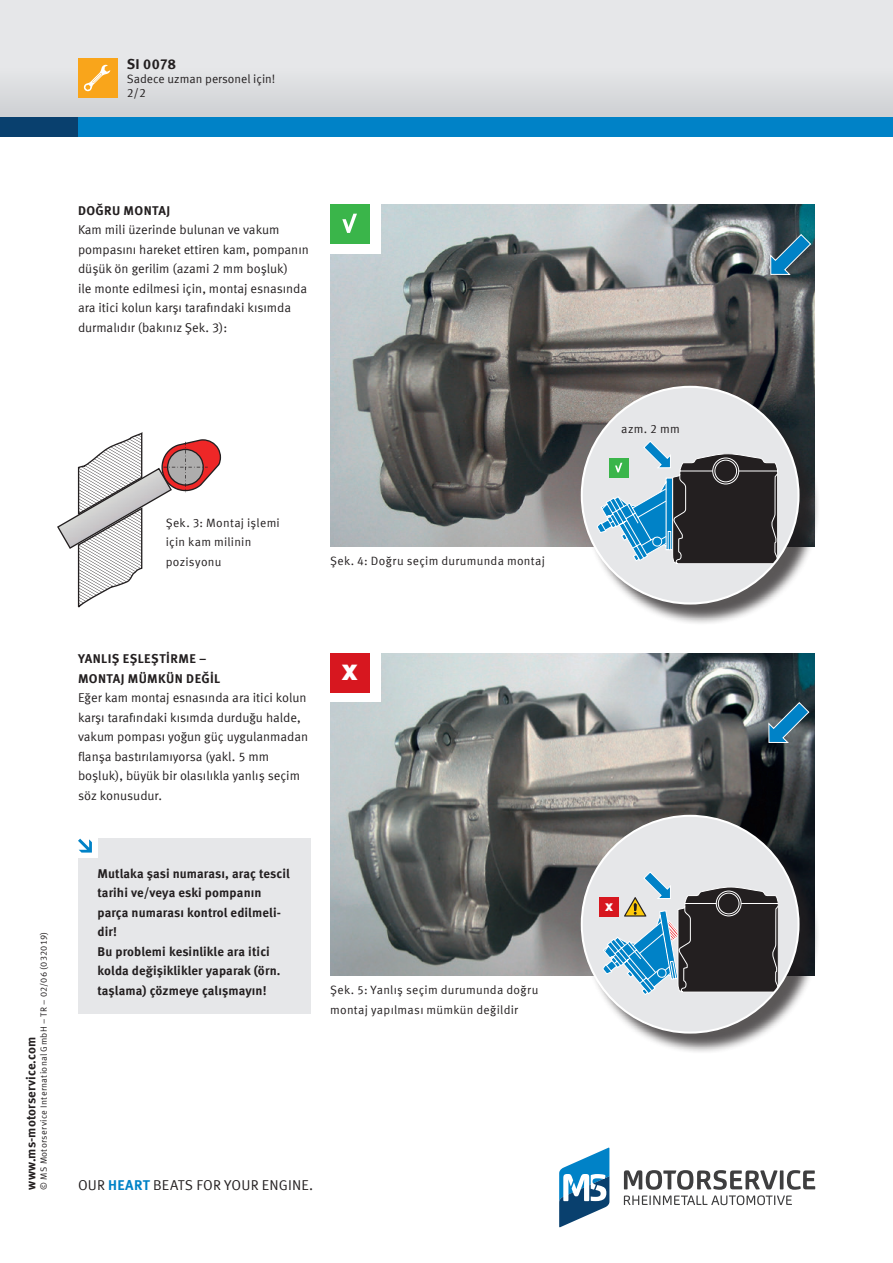
<style>
.page{position:relative;width:893px;height:1263px;background:#fff}
.page>*{position:absolute;margin:0;border:0;box-sizing:border-box;transform-origin:0 0}
.t1{font:900 28.5px "DIN Pro";color:#fff}
.t2{font:14.25px "Meta Offc Pro Norm";letter-spacing:.01em;color:#231f20}
.t3{font:700 14.25px "Meta Offc Pro";letter-spacing:.015em;color:#231f20}
.t4{font:900 14.25px "DIN Pro";color:#fff}
.t5{font:12.75px/19.5px "Meta Offc Pro Norm";color:#231f20}
.t6{font:700 12.75px/19.5px "Meta Offc Pro";letter-spacing:.01em;color:#231f20}
.t7{font:700 12.75px/19.5px "Meta Offc Pro";letter-spacing:.03em;color:#231f20}
.t8{font:12px/19.5px "Meta Offc Pro Norm";letter-spacing:.02em;color:#231f20}
.t9{font:12px "Meta Offc Pro Norm";color:#231f20}
.t10{font:9px "Meta Offc Pro Norm";letter-spacing:.03em;color:#231f20}
.s1{font-family:"Meta Offc Pro";font-weight:700;color:#0082c7}
</style>
<div class="page">
<svg style="left:559px;top:1147px;width:50px;height:80px"></svg>
<svg style="left:624px;top:1170px;width:191px;height:35px"></svg>
<div style="left:0;top:0;width:893px;height:127px;background:#e6e7e9"></div>
<div style="left:0;top:68px;width:893px;height:49px;background:#dadbde"></div>
<div style="left:0;top:117px;width:893px;height:19px;background:#09406e"></div>
<div style="left:78px;top:117px;width:815px;height:19px;background:#0082c7"></div>
<div style="left:78px;top:58px;width:39px;height:39px;background:#f9a51b"></div>
<svg style="left:83px;top:64px;width:27px;height:28px"></svg>
<svg style="left:57px;top:432px;width:164px;height:175px"></svg>
<img style="left:330px;top:205px;width:485px;height:341px">
<svg style="left:769px;top:233px;width:43px;height:42px;background:#366a84"></svg>
<div style="left:584px;top:389px;width:237px;height:237px;background:#231f20;opacity:.75"></div>
<div style="left:582px;top:387px;width:216px;height:216px;background:#e6e7e9;border-radius:50%"></div>
<div style="left:322px;top:195px;width:58px;height:59px;background:#fff"></div>
<div style="left:330px;top:205px;width:39px;height:39px;background:#3ab54a"></div>
<svg style="left:342px;top:214px;width:15px;height:19px"></svg>
<svg style="left:596px;top:440px;width:182px;height:124px"></svg>
<img style="left:330px;top:653px;width:485px;height:322px">
<div style="left:322px;top:644px;width:58px;height:58px;background:#fff"></div>
<svg style="left:768px;top:701px;width:42px;height:42px;background:#396b84"></svg>
<div style="left:330px;top:653px;width:39px;height:39px;background:#d7171f"></div>
<div style="left:583px;top:817px;width:237px;height:237px;background:#231f20;opacity:.75"></div>
<div style="left:582px;top:816px;width:216px;height:216px;background:#e6e7e9;border-radius:50%"></div>
<div style="left:599px;top:897px;width:20px;height:19px;background:#d7171f"></div>
<svg style="left:602px;top:872px;width:177px;height:123px"></svg>
<div style="left:78px;top:839px;width:233px;height:175px;background:#e6e7e9"></div>
<div style="left:78px;top:838px;width:19px;height:20px;background:#fff"></div>
<svg style="left:78px;top:839px;width:14px;height:13px"></svg>
<p class="t3" style="left:127px;top:53px;width:51px">SI 0078</p>
<p class="t8" style="left:127px;top:82px;width:21px">2/2</p>
<p class="t9" style="left:127px;top:70px;width:150px">Sadece uzman personel için!</p>
<p class="t7" style="left:78px;top:200px;width:94px">DOĞRU MONTAJ</p>
<p class="t5" style="left:78px;top:219px;width:232px">Kam mili üzerinde bulunan ve vakum pompasını hareket ettiren kam, pompanın düşük ön gerilim (azami 2 mm boşluk)<br>ile monte edilmesi için, montaj esnasında ara itici kolun karşı tarafındaki kısımda durmalıdır (bakınız Şek. 3):</p>
<p class="t8" style="left:166px;top:512px;width:116px">Şek. 3: Montaj işlemi için kam milinin pozisyonu</p>
<p class="t8" style="left:330px;top:550px;width:216px">Şek. 4: Doğru seçim durumunda montaj</p>
<p class="t10" style="left:37px;top:1189px;width:260px;rotate:-90deg">© MS Motorservice International GmbH – TR – 02/06 (032019)</p>
<p class="t6" style="left:21px;top:1189px;width:154px;rotate:-90deg">www.ms-motorservice.com</p>
<p class="t7" style="left:78px;top:648px;width:144px">YANLIŞ EŞLEŞTIRME –<br>MONTAJ MÜMKÜN DEĞIL</p>
<p class="t5" style="left:78px;top:687px;width:232px">Eğer kam montaj esnasında ara itici kolun karşı tarafındaki kısımda durduğu halde, vakum pompası yoğun güç uygulanmadan flanşa bastırılamıyorsa (yakl. 5 mm boşluk), büyük bir olasılıkla yanlış seçim söz konusudur.</p>
<h1 class="t1" style="left:342px;top:647px;width:17px">x</h1>
<p class="t6" style="left:97px;top:863px;width:194px">Mutlaka şasi numarası, araç tescil tarihi ve/veya eski pompanın parça numarası kontrol edilmeli&shy;dir!<br>Bu problemi kesinlikle ara itici kolda değişiklikler yaparak (örn. taşlama) çözmeye çalışmayın!</p>
<p class="t8" style="left:330px;top:979px;width:210px">Şek. 5: Yanlış seçim durumunda doğru montaj yapılması mümkün değildir</p>
<p class="t2" style="left:78px;top:1174px;width:237px">OUR <span class="s1">HEART</span> BEATS FOR YOUR ENGINE.</p>
<p class="t8" style="left:621px;top:418px;width:60px">azm. 2 mm</p>
<p class="t4" style="left:605px;top:894px;width:9px">x</p>
</div>
